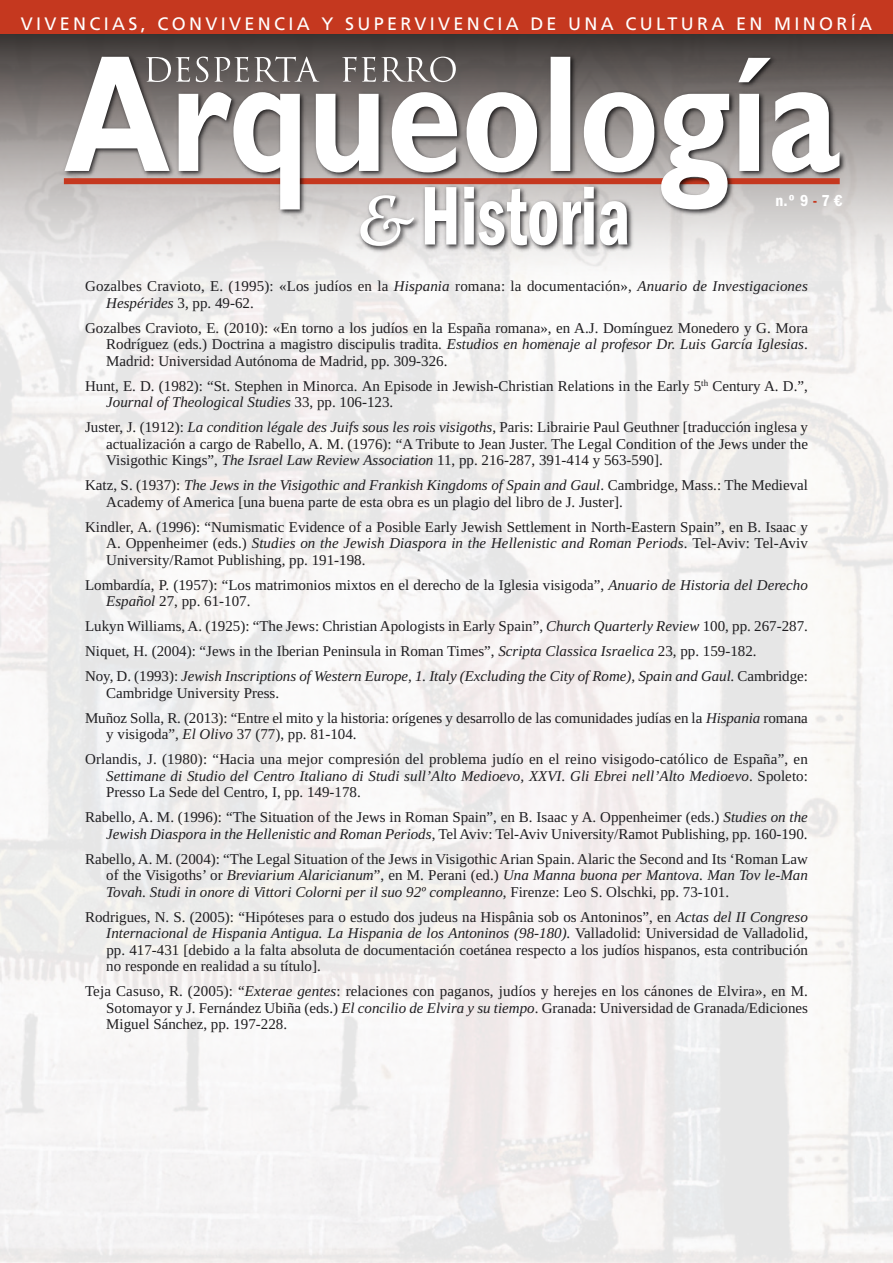
<style>
.page{position:relative;width:893px;height:1263px;background:#fff}
.page>*{position:absolute;margin:0;border:0;box-sizing:border-box;transform-origin:0 0}
.t1{font:18px "Frutiger LT Std";letter-spacing:.185em;color:#fff}
.t2{font:600 condensed 16.5px "Franklin Gothic LT";color:#fff}
.t3{font:15px/16.5px "Liberation Serif";color:#1f1e21}
.t4{font:italic 15px/16.5px "Liberation Serif";letter-spacing:.005em;color:#1f1e21}
.s1{color:#c5381f}
.s2{font-style:italic}
.s3{font-style:normal}
</style>
<div class="page">
<svg style="left:0;top:34px;width:893px;height:246px;background:#b4b1b0"></svg>
<img style="left:59px;top:52px;width:791px;height:169px">
<svg style="left:64px;top:57px;width:775px;height:152px"></svg>
<svg style="left:146px;top:57px;width:310px;height:25px;background:#7f7a79"></svg>
<div style="left:0;top:0;width:893px;height:34px;background:#c5381f"></div>
<img style="left:420px;top:182px;width:218px;height:75px">
<svg style="left:425px;top:187px;width:202px;height:58px"></svg>
<img style="left:355px;top:190px;width:70px;height:67px">
<svg style="left:360px;top:195px;width:54px;height:51px"></svg>
<p class="t1" style="left:21px;top:16px;width:853px">VIVENCIAS, CONVIVENCIA Y SUPERVIVENCIA DE UNA CULTURA EN MINORÍA</p>
<p class="t2" style="left:776px;top:191px;width:69px">n.º 9 <span class="s1">-</span> 7 €</p>
<p class="t3" style="left:106px;top:278px;width:703px;text-indent:-21px">Gozalbes Cravioto, E. (1995): «Los judíos en la <span class="s2">Hispania</span> romana: la documentación», <span class="s2">Anuario de Investigaciones<br>Hespérides</span> 3, pp. 49-62.</p>
<p class="t3" style="left:106px;top:319px;width:703px;text-align:justify;text-indent:-21px">Gozalbes Cravioto, E. (2010): «En torno a los judíos en la España romana», en A.J. Domínguez Monedero y G. Mora Rodríguez (eds.) Doctrina a magistro discipulis tradita. <span class="s2">Estudios en homenaje al profesor Dr. Luis García Iglesias</span>.<br>Madrid: Universidad Autónoma de Madrid, pp. 309-326.</p>
<p class="t3" style="left:106px;top:377px;width:703px;text-indent:-21px">Hunt, E. D. (1982): “St. Stephen in Minorca. An Episode in Jewish-Christian Relations in the Early 5<sup>th</sup> Century A. D.”,<br><span class="s2">Journal of Theological Studies</span> 33, pp. 106-123.</p>
<p class="t3" style="left:106px;top:419px;width:703px;text-align:justify;text-indent:-21px">Juster, J. (1912): <span class="s2">La condition légale des Juifs sous les rois visigoths</span>, Paris: Librairie Paul Geuthner [traducción inglesa y actualización a cargo de Rabello, A. M. (1976): “A Tribute to Jean Juster. The Legal Condition of the Jews under the Visigothic Kings”, <span class="s2">The Israel Law Review Association</span> 11, pp. 216-287, 391-414 y 563-590].</p>
<p class="t3" style="left:106px;top:477px;width:703px;text-indent:-21px">Katz, S. (1937): <span class="s2">The Jews in the Visigothic and Frankish Kingdoms of Spain and Gaul</span>. Cambridge, Mass.: The Medieval<br>Academy of America [una buena parte de esta obra es un plagio del libro de J. Juster].</p>
<p class="t3" style="left:106px;top:518px;width:703px;text-align:justify;text-indent:-21px">Kindler, A. (1996): “Numismatic Evidence of a Posible Early Jewish Settlement in North-Eastern Spain”, en B. Isaac y A. Oppenheimer (eds.) <span class="s2">Studies on the Jewish Diaspora in the Hellenistic and Roman Periods</span>. Tel-Aviv: Tel-Aviv University/Ramot Publishing, pp. 191-198.</p>
<p class="t3" style="left:106px;top:576px;width:703px;text-indent:-21px">Lombardía, P. (1957): “Los matrimonios mixtos en el derecho de la Iglesia visigoda”, <span class="s2">Anuario de Historia del Derecho<br>Español</span> 27, pp. 61-107.</p>
<p class="t3" style="left:85px;top:613px;width:724px;line-height:25px">Lukyn Williams, A. (1925): “The Jews: Christian Apologists in Early Spain”, <span class="s2">Church Quarterly Review</span> 100, pp. 267-287.<br>Niquet, H. (2004): “Jews in the Iberian Peninsula in Roman Times”, <span class="s2">Scripta Classica Israelica</span> 23, pp. 159-182.<br>Noy, D. (1993): <span class="s2">Jewish Inscriptions of Western Europe, 1. Italy (Excluding the City of Rome), Spain and Gaul</span>. Cambridge:</p>
<p class="t3" style="left:85px;top:680px;width:724px;line-height:25px;text-indent:21px">Cambridge University Press.<br>Muñoz Solla, R. (2013): “Entre el mito y la historia: orígenes y desarrollo de las comunidades judías en la <span class="s2">Hispania</span> romana</p>
<p class="t3" style="left:85px;top:721px;width:724px;line-height:25px;text-indent:21px">y visigoda”, <span class="s2">El Olivo</span> 37 (77), pp. 81-104.<br>Orlandis, J. (1980): “Hacia una mejor compresión del problema judío en el reino visigodo-católico de España”, en</p>
<p class="t4" style="left:106px;top:767px;width:703px">Settimane di Studio del Centro Italiano di Studi sull’Alto Medioevo, XXVI. Gli Ebrei nell’Alto Medioevo<span class="s3">. Spoleto:<br>Presso La Sede del Centro, I, pp. 149-178.</span></p>
<p class="t3" style="left:85px;top:809px;width:724px;text-align:right">Rabello, A. M. (1996): “The Situation of the Jews in Roman Spain”, en B. Isaac y A. Oppenheimer (eds.) <span class="s2">Studies on the<br>Jewish Diaspora in the Hellenistic and Roman Periods</span>, Tel Aviv: Tel-Aviv University/Ramot Publishing, pp. 160-190.</p>
<p class="t3" style="left:106px;top:850px;width:703px;text-align:justify;text-indent:-21px">Rabello, A. M. (2004): “The Legal Situation of the Jews in Visigothic Arian Spain. Alaric the Second and Its ‘Roman Law of the Visigoths’ or <span class="s2">Breviarium Alaricianum</span>”, en M. Perani (ed.) <span class="s2">Una Manna buona per Mantova. Man Tov le-Man Tovah. Studi in onore di Vittori Colorni per il suo 92º compleanno</span>, Firenze: Leo S. Olschki, pp. 73-101.</p>
<p class="t3" style="left:106px;top:908px;width:703px;text-align:justify;text-indent:-21px">Rodrigues, N. S. (2005): “Hipóteses para o estudo dos judeus na Hispânia sob os Antoninos”, en <span class="s2">Actas del II Congreso Internacional de Hispania Antigua. La Hispania de los Antoninos (98-180).</span> Valladolid: Universidad de Valladolid, pp. 417-431 [debido a la falta absoluta de documentación coetánea respecto a los judíos hispanos, esta contribución no responde en realidad a su título].</p>
<p class="t3" style="left:106px;top:983px;width:703px;text-align:justify;text-indent:-21px">Teja Casuso, R. (2005): “<span class="s2">Exterae gentes</span>: relaciones con paganos, judíos y herejes en los cánones de Elvira», en M.<br>Sotomayor y J. Fernández Ubiña (eds.) <span class="s2">El concilio de Elvira y su tiempo</span>. Granada: Universidad de Granada/Ediciones Miguel Sánchez, pp. 197-228.</p>
</div>
